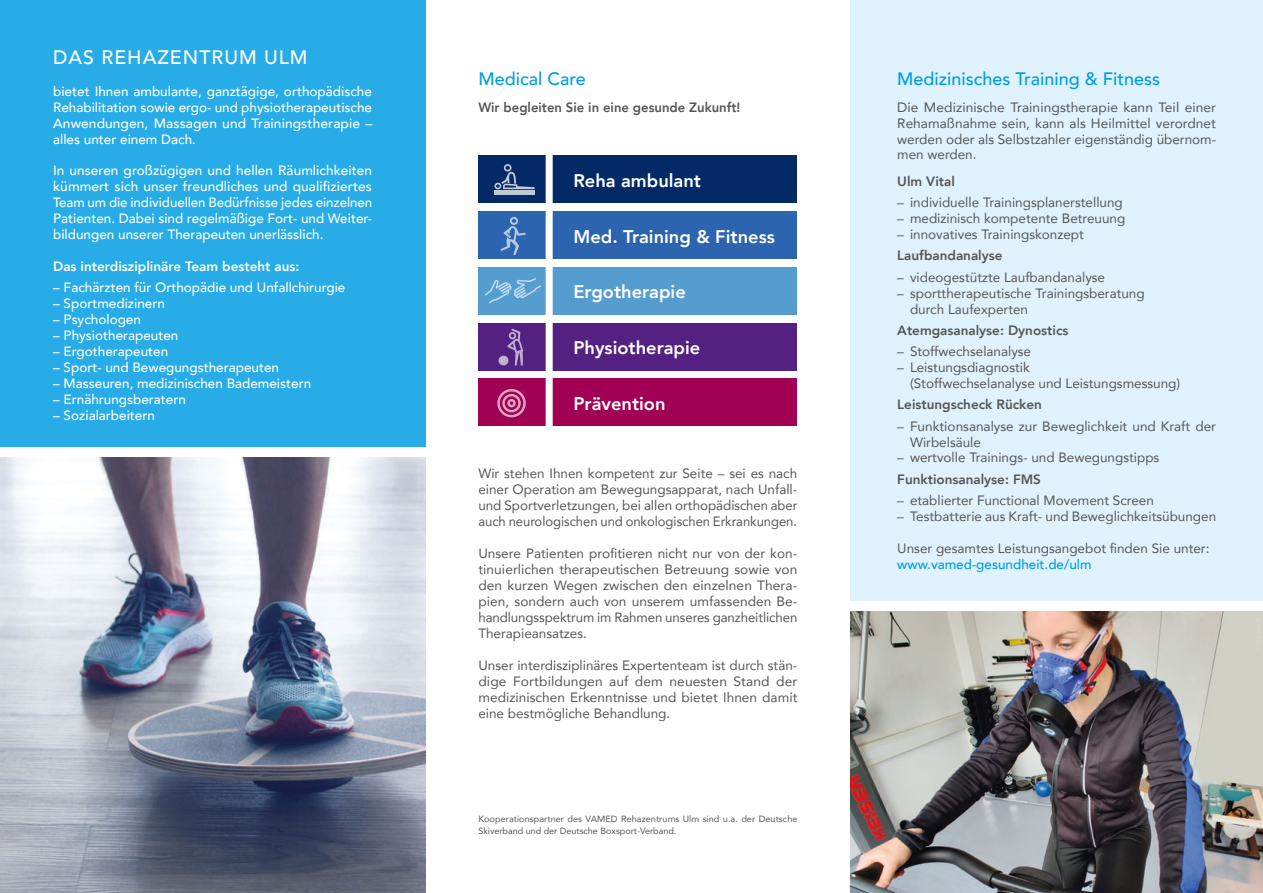
<style>
.page{position:relative;width:1263px;height:893px;background:#fff}
.page>*{position:absolute;margin:0;border:0;box-sizing:border-box;transform-origin:0 0}
.t1{font:500 19.5px "Avenir";letter-spacing:.05em;color:#fff}
.t2{font:800 18.3px "Avenir";color:#fff}
.t3{font:500 18px "Avenir";color:#009ee3}
.t4{font:13.5px/15.9px "Avenir";color:#565655;text-align:justify}
.t5{font:500 13.5px/15.9px "Avenir";color:#fff;text-align:justify}
.t6{font:800 13.5px "Avenir";color:#565655}
.t7{font:800 13.5px "Avenir";color:#fff}
.t8{font:500 13.5px "Avenir";color:#009ee3}
.t9{font:9px/12px "Avenir";letter-spacing:.005em;color:#565655}
</style>
<div class="page">
<div style="left:0;top:0;width:425px;height:446px;background:#27ace7"></div>
<div style="left:850px;top:0;width:413px;height:601px;background:#dff2fd"></div>
<img style="left:0;top:457px;width:425px;height:436px">
<img style="left:850px;top:611px;width:413px;height:282px">
<div style="left:478px;top:155px;width:319px;height:48px;background:#032a66"></div>
<div style="left:478px;top:211px;width:319px;height:48px;background:#2c64af"></div>
<div style="left:478px;top:267px;width:319px;height:48px;background:#559ccf"></div>
<div style="left:478px;top:323px;width:319px;height:47px;background:#532182"></div>
<svg style="left:501px;top:217px;width:25px;height:38px"></svg>
<svg style="left:494px;top:164px;width:41px;height:25px"></svg>
<hr style="left:494px;top:190px;width:41px;height:4px;background:#bfc9d8">
<svg style="left:498px;top:329px;width:25px;height:36px"></svg>
<div style="left:478px;top:378px;width:319px;height:48px;background:#a20054"></div>
<svg style="left:497px;top:389px;width:29px;height:28px"></svg>
<svg style="left:485px;top:278px;width:56px;height:26px"></svg>
<div style="left:546px;top:150px;width:7px;height:284px;background:#fff"></div>
<h1 class="t1" style="left:53px;top:40px;width:256px">DAS REHAZENTRUM ULM</h1>
<p class="t5" style="left:53px;top:82px;width:321px">bietet Ihnen ambulante, ganztägige, orthopädische Rehabilitation sowie ergo- und physiotherapeutische Anwendungen, Massagen und Trainingstherapie – alles unter einem Dach.</p>
<p class="t5" style="left:53px;top:162px;width:321px">In unseren großzügigen und hellen Räumlichkeiten kümmert sich unser freundliches und qualifiziertes Team um die individuellen Bedürfnisse jedes einzelnen Patienten. Dabei sind regelmäßige Fort- und Weiter&shy;bildungen unserer Therapeuten unerlässlich.</p>
<p class="t7" style="left:53px;top:256px;width:248px">Das interdisziplinäre Team besteht aus:</p>
<p class="t5" style="left:53px;top:279px;width:294px">– Fachärzten für Orthopädie und Unfallchirurgie</p>
<p class="t5" style="left:53px;top:295px;width:113px">– Sportmedizinern</p>
<p class="t5" style="left:53px;top:311px;width:89px">– Psychologen</p>
<p class="t5" style="left:53px;top:327px;width:127px">– Physiotherapeuten</p>
<p class="t5" style="left:53px;top:343px;width:117px">– Ergotherapeuten</p>
<p class="t5" style="left:53px;top:359px;width:227px">– Sport- und Bewegungstherapeuten</p>
<p class="t5" style="left:53px;top:375px;width:260px">– Masseuren, medizinischen Bademeistern</p>
<p class="t5" style="left:53px;top:391px;width:134px">– Ernährungsberatern</p>
<p class="t5" style="left:53px;top:406px;width:103px">– Sozialarbeitern</p>
<h3 class="t3" style="left:478px;top:63px;width:109px">Medical Care</h3>
<p class="t6" style="left:478px;top:96px;width:263px">Wir begleiten Sie in eine gesunde Zukunft!</p>
<h2 class="t2" style="left:573px;top:166px;width:129px">Reha ambulant</h2>
<h2 class="t2" style="left:573px;top:222px;width:203px">Med. Training &amp; Fitness</h2>
<h2 class="t2" style="left:573px;top:278px;width:114px">Ergotherapie</h2>
<h2 class="t2" style="left:573px;top:334px;width:128px">Physiotherapie</h2>
<h2 class="t2" style="left:573px;top:389px;width:94px">Prävention</h2>
<p class="t4" style="left:478px;top:465px;width:320px">Wir stehen Ihnen kompetent zur Seite – sei es nach einer Operation am Bewegungsapparat, nach Unfall&shy;und Sportverletzungen, bei allen orthopädischen aber auch neurologischen und onkologischen Erkrankungen.</p>
<p class="t4" style="left:478px;top:545px;width:321px">Unsere Patienten profitieren nicht nur von der kon&shy;tinuierlichen therapeutischen Betreuung sowie von den kurzen Wegen zwischen den einzelnen Thera&shy;pien, sondern auch von unserem umfassenden Be&shy;handlungsspektrum im Rahmen unseres ganzheitlichen Therapieansatzes.</p>
<p class="t4" style="left:478px;top:657px;width:321px">Unser interdisziplinäres Expertenteam ist durch stän&shy;dige Fortbildungen auf dem neuesten Stand der medizinischen Erkenntnisse und bietet Ihnen damit eine bestmögliche Behandlung.</p>
<p class="t9" style="left:478px;top:813px;width:321px">Kooperationspartner des VAMED Rehazentrums Ulm sind u.a. der Deutsche<br>Skiverband und der Deutsche Boxsport-Verband.</p>
<h3 class="t3" style="left:897px;top:63px;width:264px">Medizinisches Training &amp; Fitness</h3>
<p class="t4" style="left:897px;top:99px;width:320px">Die Medizinische Trainingstherapie kann Teil einer Rehamaßnahme sein, kann als Heilmittel verordnet werden oder als Selbstzahler eigenständig übernom&shy;men werden.</p>
<p class="t6" style="left:897px;top:171px;width:59px">Ulm Vital</p>
<p class="t4" style="left:897px;top:194px;width:227px">– individuelle Trainingsplanerstellung</p>
<p class="t4" style="left:897px;top:210px;width:230px">– medizinisch kompetente Betreuung</p>
<p class="t4" style="left:897px;top:226px;width:188px">– innovatives Trainingskonzept</p>
<p class="t6" style="left:897px;top:245px;width:107px">Laufbandanalyse</p>
<p class="t4" style="left:897px;top:269px;width:209px">– videogestützte Laufbandanalyse</p>
<p class="t4" style="left:910px;top:285px;width:236px;text-indent:-13px">– sporttherapeutische Trainingsberatung durch Laufexperten</p>
<p class="t6" style="left:897px;top:320px;width:173px">Atemgasanalyse: Dynostics</p>
<p class="t4" style="left:897px;top:343px;width:135px">– Stoffwechselanalyse</p>
<p class="t4" style="left:910px;top:359px;width:272px;text-indent:-13px">– Leistungsdiagnostik<br>(Stoffwechselanalyse und Leistungsmessung)</p>
<p class="t6" style="left:897px;top:394px;width:146px">Leistungscheck Rücken</p>
<p class="t4" style="left:910px;top:417px;width:307px;text-indent:-13px">– Funktionsanalyse zur Beweglichkeit und Kraft der<br>Wirbelsäule</p>
<p class="t4" style="left:897px;top:449px;width:264px">– wertvolle Trainings- und Bewegungstipps</p>
<p class="t6" style="left:897px;top:468px;width:145px">Funktionsanalyse: FMS</p>
<p class="t4" style="left:897px;top:492px;width:258px">– etablierter Functional Movement Screen</p>
<p class="t4" style="left:897px;top:508px;width:320px">– Testbatterie aus Kraft- und Beweglichkeitsübungen</p>
<p class="t4" style="left:897px;top:540px;width:314px">Unser gesamtes Leistungsangebot finden Sie unter:</p>
<p class="t8" style="left:897px;top:552px;width:196px">www.vamed-gesundheit.de/ulm</p>
</div>
